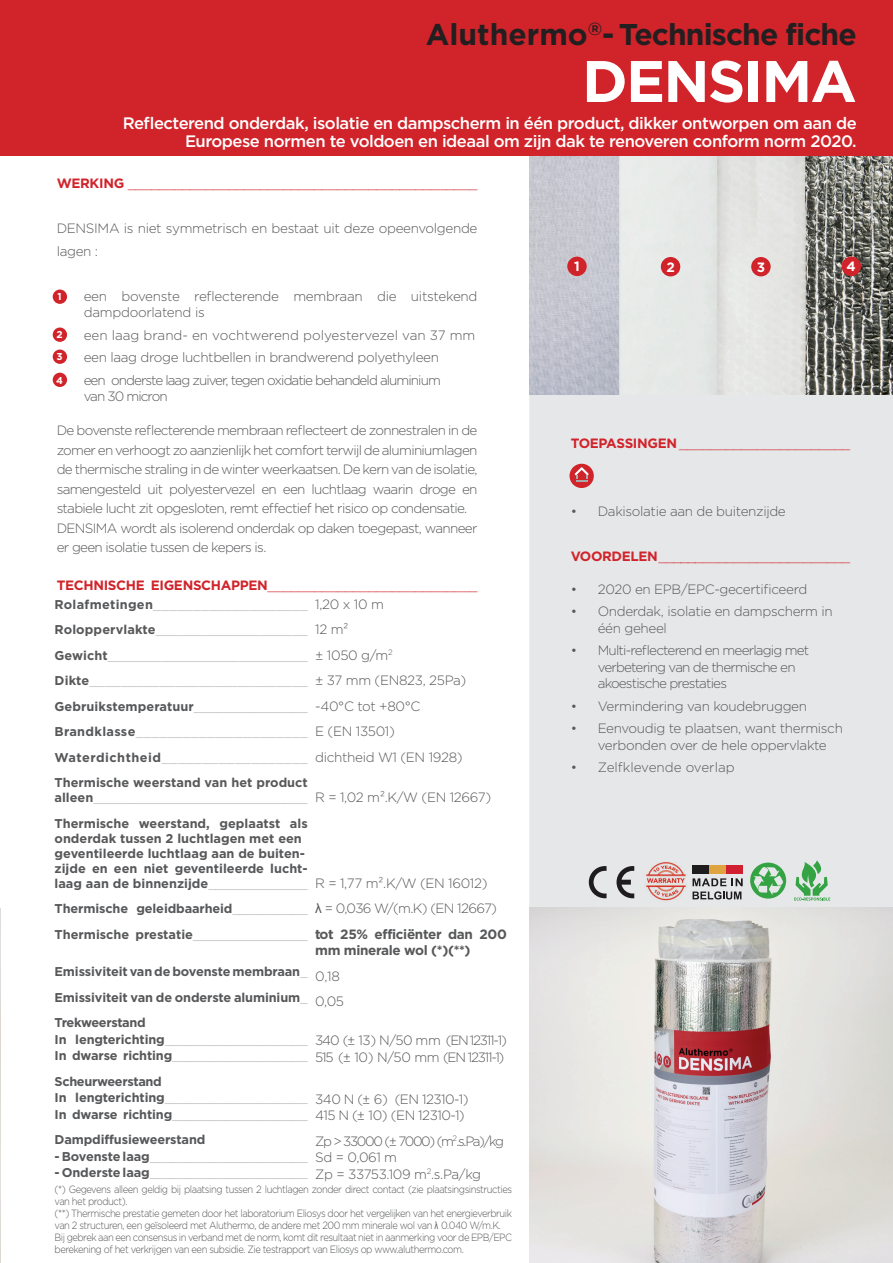
<style>
.page{position:relative;width:893px;height:1263px;background:#fff}
.page>*{position:absolute;margin:0;border:0;box-sizing:border-box;transform-origin:0 0}
.t1{font:700 58.5px "Gotham";letter-spacing:-.03em;color:#fff}
.t2{font:700 30px "Gotham";letter-spacing:-.03em;color:#231f20}
.t3{font:500 16.65px/18px "Gotham";letter-spacing:-.03em;color:#fff;text-align:right}
.t4{font:300 13.5px/19.5px "Gotham";letter-spacing:-.05em;color:#57585a}
.t5{font:300 13.5px/25.5px "Gotham";letter-spacing:-.025em;color:#57585a}
.t6{font:300 13.5px "Gotham";color:#d1232a}
.t7{font:300 13.5px "Gotham";color:#57585a}
.t8{font:300 13.5px/16.2px "Gotham";letter-spacing:-.07em;color:#57585a}
.t9{font:300 13.5px/16.2px "Gotham";letter-spacing:-.02em;color:#57585a}
.t10{font:300 13.5px/16.5px "Gotham";letter-spacing:-.09em;color:#57585a}
.t11{font:700 13.5px "Gotham";letter-spacing:-.025em;color:#57585a}
.t12{font:700 13.5px "Gotham";color:#fff}
.t13{font:300 12.75px/25.5px "Gotham";color:#a8a9ad;text-align:justify}
.t14{font:700 12.75px/25.5px "Gotham";color:#57585a}
.t15{font:700 12.75px/16.5px "Gotham";letter-spacing:-.025em;color:#57585a}
.t16{font:300 10.5px/12px "Gotham";letter-spacing:-.05em;color:#57585a;scale:.9 1}
.t17{font:700 9.9px "Gotham";color:#fff}
.s1{font-weight:700}
.s2{font-weight:700;color:#57585a}
.s3{font-weight:300;color:#a8a9ad}
.s4{font-family:"Arial";font-weight:400}
.s5{font-family:"Arial Narrow";font-weight:400}
</style>
<div class="page">
<img style="left:0;top:908px;width:1px;height:355px">
<div style="left:529px;top:395px;width:364px;height:513px;background:#e6e7e9"></div>
<img style="left:618px;top:155px;width:275px;height:240px">
<img style="left:529px;top:155px;width:89px;height:240px">
<div style="left:0;top:0;width:893px;height:155px;background:#d1232a"></div>
<img style="left:529px;top:908px;width:364px;height:355px">
<div style="left:569px;top:464px;width:25px;height:24px;background:#d1232a;border-radius:50%"></div>
<svg style="left:575px;top:467px;width:14px;height:15px"></svg>
<div style="left:661px;top:257px;width:19px;height:19px;background:#d1232a;border-radius:50%"></div>
<div style="left:751px;top:257px;width:20px;height:19px;background:#d1232a;border-radius:50%"></div>
<div style="left:841px;top:257px;width:20px;height:19px;background:#d1232a;border-radius:50%"></div>
<div style="left:53px;top:290px;width:14px;height:14px;background:#d1232a;border-radius:50%"></div>
<div style="left:53px;top:327px;width:14px;height:15px;background:#d1232a;border-radius:50%"></div>
<div style="left:53px;top:350px;width:14px;height:14px;background:#d1232a;border-radius:50%"></div>
<div style="left:53px;top:373px;width:14px;height:14px;background:#d1232a;border-radius:50%"></div>
<div style="left:587px;top:866px;width:52px;height:33px;background:#e6e7e9"></div>
<svg style="left:589px;top:866px;width:17px;height:32px"></svg>
<svg style="left:616px;top:866px;width:18px;height:32px"></svg>
<img style="left:644px;top:859px;width:43px;height:43px">
<svg style="left:750px;top:862px;width:36px;height:36px"></svg>
<svg style="left:753px;top:867px;width:30px;height:28px"></svg>
<svg style="left:794px;top:860px;width:36px;height:40px"></svg>
<svg style="left:692px;top:878px;width:51px;height:21px"></svg>
<div style="left:692px;top:866px;width:17px;height:8px;background:#231f20"></div>
<div style="left:709px;top:866px;width:17px;height:8px;background:#dfa33f"></div>
<div style="left:726px;top:866px;width:17px;height:8px;background:#d02031"></div>
<div style="left:567px;top:257px;width:20px;height:19px;background:#d1232a;border-radius:50%"></div>
<h2 class="t2" style="left:426px;top:17px;width:432px">Aluthermo<sup>®</sup>- Technische fiche</h2>
<h1 class="t1" style="left:582px;top:47px;width:276px">DENSIMA</h1>
<p class="t3" style="left:123px;top:113px;width:735px">Reflecterend onderdak, isolatie en dampscherm in één product, dikker ontworpen om aan de<br>Europese normen te voldoen en ideaal om zijn dak te renoveren conform norm 2020.</p>
<p class="t6" style="left:57px;top:175px;width:422px"><span class="s1">WERKING</span> _____________________________________________</p>
<p class="t5" style="left:57px;top:217px;width:422px;line-height:22.5px">DENSIMA is niet symmetrisch en bestaat uit deze opeenvolgende lagen :</p>
<p class="t9" style="left:84px;top:288px;width:395px;text-indent:-27px">• een bovenste reflecterende membraan die uitstekend dampdoorlatend is</p>
<p class="t7" style="left:57px;top:326px;width:420px">• een laag brand- en vochtwerend polyestervezel van 37 mm</p>
<p class="t5" style="left:57px;top:344px;width:384px">• een laag droge luchtbellen in brandwerend polyethyleen</p>
<p class="t8" style="left:84px;top:371px;width:359px;text-indent:-27px">• een onderste laag zuiver, tegen oxidatie behandeld aluminium van 30 micron</p>
<p class="t4" style="left:57px;top:420px;width:422px">De bovenste reflecterende membraan reflecteert de zonnestralen in de zomer en verhoogt zo aanzienlijk het comfort terwijl de aluminiumlagen de thermische straling in de winter weerkaatsen. De kern van de isolatie, samengesteld uit polyestervezel en een luchtlaag waarin droge en stabiele lucht zit opgesloten, remt effectief het risico op condensatie.<br>DENSIMA wordt als isolerend onderdak op daken toegepast, wanneer er geen isolatie tussen de kepers is.</p>
<p class="t6" style="left:57px;top:576px;width:422px"><span class="s1">TECHNISCHE EIGENSCHAPPEN</span>___________________________</p>
<p class="t12" style="left:574px;top:259px;width:7px">1</p>
<p class="t12" style="left:666px;top:259px;width:10px">2</p>
<p class="t12" style="left:757px;top:259px;width:10px">3</p>
<p class="t12" style="left:847px;top:259px;width:11px">4</p>
<p class="t17" style="left:57px;top:291px;width:6px">1</p>
<p class="t17" style="left:56px;top:329px;width:8px">2</p>
<p class="t17" style="left:56px;top:351px;width:8px">3</p>
<p class="t17" style="left:56px;top:374px;width:8px">4</p>
<p class="t6" style="left:571px;top:435px;width:281px"><span class="s1">TOEPASSINGEN</span> ______________________</p>
<p class="t5" style="left:571px;top:498px;width:217px">• Dakisolatie aan de buitenzijde</p>
<p class="t6" style="left:571px;top:547px;width:281px"><span class="s1">VOORDELEN</span> _________________________</p>
<p class="t5" style="left:571px;top:576px;width:238px">• 2020 en EPB/EPC-gecertificeerd</p>
<p class="t5" style="left:598px;top:603px;width:237px;line-height:16.5px;text-indent:-27px">• Onderdak, isolatie en dampscherm in één geheel</p>
<p class="t4" style="left:598px;top:642px;width:213px;line-height:16.5px;text-indent:-27px">• Multi-reflecterend en meerlagig met verbetering van de thermische en akoestische prestaties</p>
<p class="t5" style="left:571px;top:693px;width:238px">• Vermindering van koudebruggen</p>
<p class="t5" style="left:598px;top:720px;width:247px;line-height:16.5px;text-indent:-27px">• Eenvoudig te plaatsen, want thermisch verbonden over de hele oppervlakte</p>
<p class="t7" style="left:571px;top:759px;width:165px">• Zelfklevende overlap</p>
<p class="t5" style="left:315px;top:591px;width:153px">1,20 x 10 m<br>12 m²<br>± 1050 g/m<sup>2<br></sup>± 37 mm (EN823, 25Pa) -40°C tot +80°C<br>E (EN 13501)<br>dichtheid W1 (EN 1928)</p>
<p class="t5" style="left:315px;top:784px;width:178px">R = 1,02 m².K/W (EN 12667)</p>
<p class="t13" style="left:55px;top:591px;width:255px"><span class="s2">Rolafmetingen</span>___________________ <span class="s2">Roloppervlakte</span>___________________ <span class="s2">Gewicht</span>__________________________ <span class="s2">Dikte</span>____________________________ <span class="s2">Gebruikstemperatuur</span>_______________ <span class="s2">Brandklasse</span>_____________________ <span class="s2">Waterdichtheid</span>__________________ <span class="s2">Thermische weerstand van het product</span></p>
<p class="t14" style="left:55px;top:785px;width:255px">alleen<span class="s3">____________________________<br></span>Thermische weerstand, geplaatst als</p>
<p class="t14" style="left:55px;top:830px;width:255px;line-height:15px">onderdak tussen 2 luchtlagen met een geventileerde luchtlaag aan de buiten&shy;zijde en een niet geventileerde lucht&shy;laag aan de binnenzijde<span class="s3">_____________</span></p>
<p class="t14" style="left:55px;top:896px;width:255px">Thermische geleidbaarheid<span class="s3">__________<br></span>Thermische prestatie<span class="s3">_______________</span></p>
<p class="t14" style="left:55px;top:959px;width:255px;text-align:justify">Emissiviteit van de bovenste membraan<span class="s3">_ </span>Emissiviteit van de onderste aluminium<span class="s3">_ </span>Trekweerstand</p>
<p class="t13" style="left:55px;top:1031px;width:255px;line-height:16.5px"><span class="s2">In lengterichting</span>___________________<br><span class="s2">In dwarse richting</span>__________________</p>
<p class="t15" style="left:55px;top:1073px;width:255px">Scheurweerstand<br>In lengterichting<span class="s3">___________________<br></span>In dwarse richting<span class="s3">__________________</span></p>
<p class="t14" style="left:55px;top:1127px;width:152px">Dampdiffusieweerstand</p>
<p class="t13" style="left:55px;top:1143px;width:255px"><span class="s2">- Bovenste laag</span>_____________________</p>
<p class="t13" style="left:55px;top:1160px;width:255px"><span class="s2">- Onderste laag</span>_____________________</p>
<p class="t4" style="left:315px;top:870px;width:193px;line-height:25.5px">R = 1,77 m².K/W (EN 16012)<br><span class="s4">λ</span> = 0,036 W/(m.K) (EN 12667) <span class="s1">tot 25% efficiënter dan 200</span></p>
<p class="t11" style="left:315px;top:943px;width:157px">mm minerale wol (*)(**)</p>
<p class="t4" style="left:315px;top:963px;width:30px;line-height:25.5px">0,18<br>0,05</p>
<p class="t10" style="left:315px;top:1032px;width:193px">340 (± 13) N/50 mm (EN 12311-1)<br>515 (± 10) N/50 mm (EN 12311-1)</p>
<p class="t4" style="left:315px;top:1090px;width:155px;line-height:16.5px">340 N (± 6) (EN 12310-1)<br>415 N (± 10) (EN 12310-1)</p>
<p class="t4" style="left:315px;top:1132px;width:190px;line-height:16.5px">Zp &gt; 33000 (± 7000) (m<sup>2</sup>.s.Pa)/kg<br>Sd = 0,061 m<br>Zp = 33753.109 m<sup>2</sup>.s.Pa/kg</p>
<p class="t16" style="left:55px;top:1183px;width:510px">(*) Gegevens alleen geldig bij plaatsing tussen 2 luchtlagen zonder direct contact (zie plaatsingsinstructies van het product).<br>(**) Thermische prestatie gemeten door het laboratorium Eliosys door het vergelijken van het energieverbruik van 2 structuren, een geïsoleerd met Aluthermo, de andere met 200 mm minerale wol van <span class="s5">λ</span> 0.040 W/m.K.<br>Bij gebrek aan een consensus in verband met de norm, komt dit resultaat niet in aanmerking voor de EPB/EPC berekening of het verkrijgen van een subsidie. Zie testrapport van Eliosys op www.aluthermo.com.</p>
</div>
